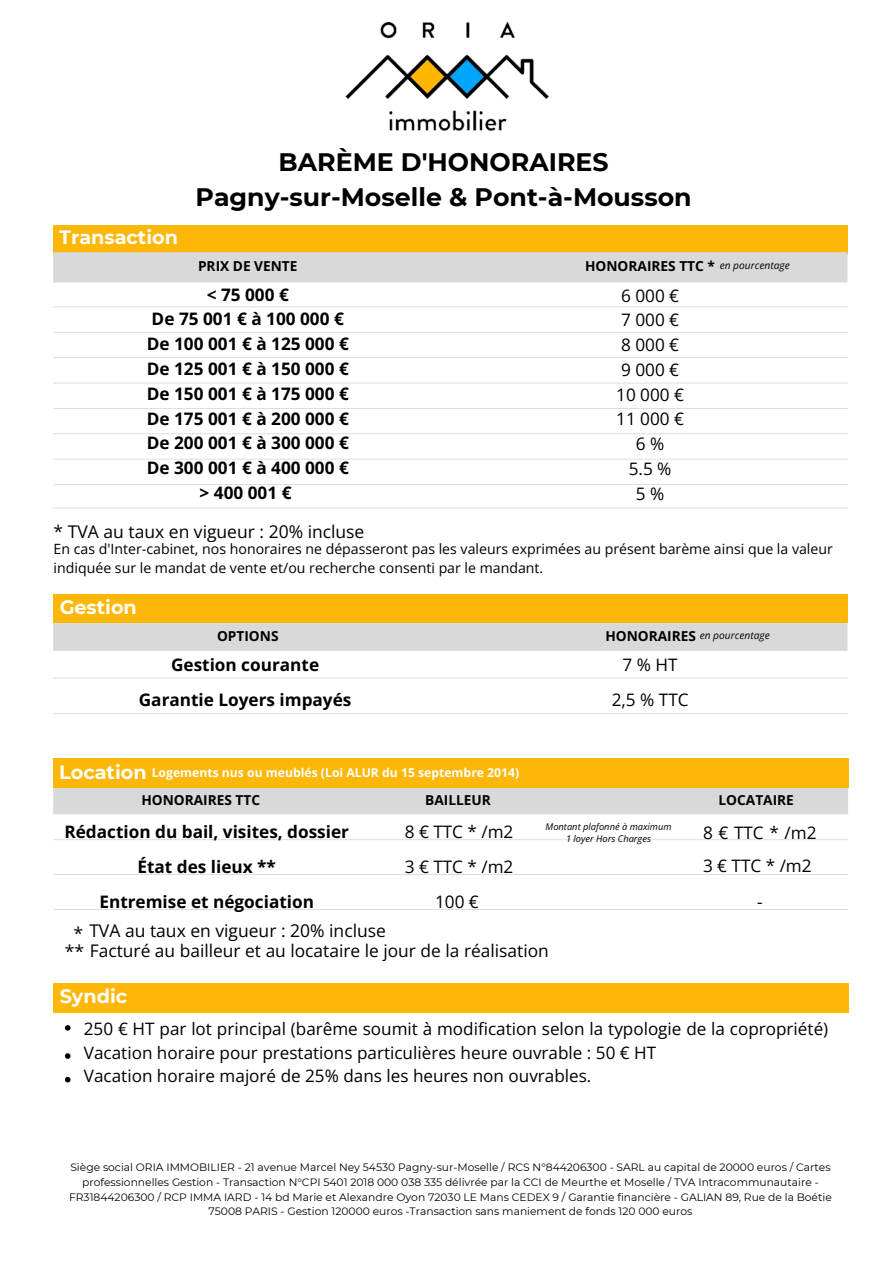
<style>
.page{position:relative;width:894px;height:1264px;background:#fff}
.page>*{position:absolute;margin:0;border:0;box-sizing:border-box;transform-origin:0 0}
.t1{font:700 25.2px/34.5px "Montserrat";color:#000;text-align:center}
.t2{font:700 19.2px "Montserrat";color:#fff}
.t3{font:17.7px "Open Sans";color:#000}
.t4{font:17.55px "Open Sans";color:#000}
.t5{font:17.4px "Open Sans";color:#000}
.t6{font:700 17.25px/24.8px "Open Sans";color:#000;text-align:center}
.t7{font:17.1px/24.8px "Open Sans";color:#000;text-align:center}
.t8{font:14.1px "Open Sans";color:#000}
.t9{font:700 13.65px "Open Sans";color:#000}
.t10{font:700 12.15px "Open Sans";color:#fff}
.t11{font:10.8px/14.7px "Montserrat";color:#000;text-align:center}
.t12{font:italic 10.2px "Open Sans";color:#000}
.t13{font:italic 9.3px/12.3px "Open Sans";color:#000;text-align:center}
.s1{font-size:17.7px}
</style>
<div class="page">
<img style="left:346px;top:22px;width:202px;height:108px">
<svg style="left:65px;top:1053px;width:5px;height:5px"></svg>
<svg style="left:65px;top:1077px;width:5px;height:5px"></svg>
<hr style="left:52px;top:507px;width:795px;height:1px;background:#d9d9d9">
<hr style="left:53px;top:713px;width:794px;height:1px;background:#d9d9d9">
<hr style="left:53px;top:909px;width:794px;height:1px;background:#d9d9d9">
<hr style="left:53px;top:306px;width:794px;height:1px;background:#d9d9d9">
<hr style="left:53px;top:332px;width:794px;height:1px;background:#d9d9d9">
<hr style="left:53px;top:357px;width:794px;height:1px;background:#d9d9d9">
<hr style="left:53px;top:382px;width:794px;height:1px;background:#d9d9d9">
<hr style="left:53px;top:408px;width:794px;height:1px;background:#d9d9d9">
<hr style="left:53px;top:433px;width:794px;height:1px;background:#d9d9d9">
<hr style="left:53px;top:459px;width:794px;height:1px;background:#d9d9d9">
<hr style="left:53px;top:484px;width:794px;height:1px;background:#d9d9d9">
<div style="left:53px;top:225px;width:796px;height:30px;background:#fdb708"></div>
<div style="left:53px;top:252px;width:794px;height:30px;background:#d9d9d9"></div>
<div style="left:53px;top:620px;width:794px;height:31px;background:#d9d9d9"></div>
<div style="left:53px;top:594px;width:796px;height:29px;background:#fdb708"></div>
<hr style="left:53px;top:677px;width:794px;height:1px;background:#d9d9d9">
<hr style="left:53px;top:839px;width:794px;height:1px;background:#d9d9d9">
<hr style="left:53px;top:874px;width:794px;height:1px;background:#d9d9d9">
<div style="left:53px;top:784px;width:794px;height:30px;background:#d9d9d9"></div>
<div style="left:54px;top:758px;width:796px;height:29px;background:#fdb708"></div>
<div style="left:54px;top:983px;width:794px;height:29px;background:#fdb708"></div>
<svg style="left:65px;top:1025px;width:5px;height:5px"></svg>
<p class="t2" style="left:59px;top:226px;width:120px">Transaction</p>
<h6 class="t1" style="left:195px;top:145px;width:497px">BARÈME D'HONORAIRES<br>Pagny-sur-Moselle &amp; Pont-à-Mousson</h6>
<p class="t9" style="left:198px;top:257px;width:101px">PRIX DE VENTE</p>
<p class="t9" style="left:585px;top:257px;width:131px">HONORAIRES TTC *</p>
<p class="t12" style="left:719px;top:258px;width:72px">en pourcentage</p>
<h1 class="t6" style="left:147px;top:282px;width:203px">&lt; 75 000 €<br>De 75 001 € à 100 000 €<br>De 100 001 € à 125 000 €<br>De 125 001 € à 150 000 €<br>De 150 001 € à 175 000 €<br>De 175 001 € à 200 000 €<br>De 200 001 € à 300 000 €<br>De 300 001 € à 400 000 € &gt; 400 001 €</h1>
<p class="t7" style="left:616px;top:282px;width:69px">6 000 €<br>7 000 €<br>8 000 €<br>9 000 €<br>10 000 €<br>11 000 €<br>6 %<br>5.5 %<br>5 %</p>
<p class="t4" style="left:54px;top:519px;width:312px">* TVA au taux en vigueur : 20% incluse</p>
<p class="t8" style="left:54px;top:538px;width:780px">En cas d'Inter-cabinet, nos honoraires ne dépasseront pas les valeurs exprimées au présent barème ainsi que la valeur</p>
<h5 class="t8" style="left:54px;top:557px;width:491px">indiquée sur le mandat de vente et/ou recherche consenti par le mandant.</h5>
<p class="t2" style="left:60px;top:596px;width:79px">Gestion</p>
<p class="t9" style="left:217px;top:626px;width:63px">OPTIONS</p>
<h2 class="t6" style="left:139px;top:647px;width:214px;line-height:34.8px">Gestion courante<br>Garantie Loyers impayés</h2>
<p class="t2" style="left:59px;top:760px;width:89px">Location</p>
<h4 class="t10" style="left:152px;top:764px;width:369px">Logements nus ou meublés (Loi ALUR du 15 septembre 2014)</h4>
<p class="t9" style="left:141px;top:790px;width:120px">HONORAIRES TTC</p>
<p class="t6" style="left:64px;top:814px;width:286px;line-height:34.8px">Rédaction du bail, visites, dossier<br>État des lieux **<br>Entremise et négociation</p>
<p class="t9" style="left:425px;top:790px;width:67px">BAILLEUR</p>
<p class="t7" style="left:404px;top:814px;width:110px;line-height:34.8px">8 € TTC * /m2<br>3 € TTC * /m2<br>100 €</p>
<p class="t9" style="left:605px;top:626px;width:92px">HONORAIRES</p>
<h2 class="t12" style="left:699px;top:628px;width:72px">en pourcentage</h2>
<p class="t7" style="left:611px;top:647px;width:78px;line-height:34.8px">7%HT<br>2,5 % TTC</p>
<p class="t13" style="left:545px;top:819px;width:127px">Montant plafonné à maximum<br>1 loyer Hors Charges</p>
<p class="t9" style="left:718px;top:790px;width:77px">LOCATAIRE</p>
<h5 class="t7" style="left:702px;top:816px;width:115px;line-height:32.7px;text-align:left">8 € TTC * /m2<br>3 € TTC * /m2</h5>
<h5 class="t7" style="left:756px;top:889px;width:7px">-</h5>
<p class="t4" style="left:89px;top:917px;width:298px">TVA au taux en vigueur : 20% incluse</p>
<p class="t5" style="left:65px;top:938px;width:485px"><span class="s1">**</span> Facturé au bailleur et au locataire le jour de la réalisation</p>
<p class="t3" style="left:73px;top:921px;width:11px">*</p>
<p class="t2" style="left:60px;top:984px;width:69px">Syndic</p>
<h2 class="t7" style="left:84px;top:1016px;width:745px;line-height:23.7px;text-align:left">250 € HT par lot principal (barême soumit à modification selon la typologie de la copropriété)<br>Vacation horaire pour prestations particulières heure ouvrable : 50 € HT<br>Vacation horaire majoré de 25% dans les heures non ouvrables.</h2>
<p class="t11" style="left:69px;top:1160px;width:764px">Siège social ORIA IMMOBILIER - 21 avenue Marcel Ney 54530 Pagny-sur-Moselle / RCS N°844206300 - SARL au capital de 20000 euros / Cartes professionnelles Gestion - Transaction N°CPI 5401 2018 000 038 335 délivrée par la CCI de Meurthe et Moselle / TVA Intracommunautaire - FR31844206300 / RCP IMMA IARD - 14 bd Marie et Alexandre Oyon 72030 LE Mans CEDEX 9 / Garantie financière - GALIAN 89, Rue de la Boétie 75008 PARIS - Gestion 120000 euros -Transaction sans maniement de fonds 120 000 euros</p>
</div>
